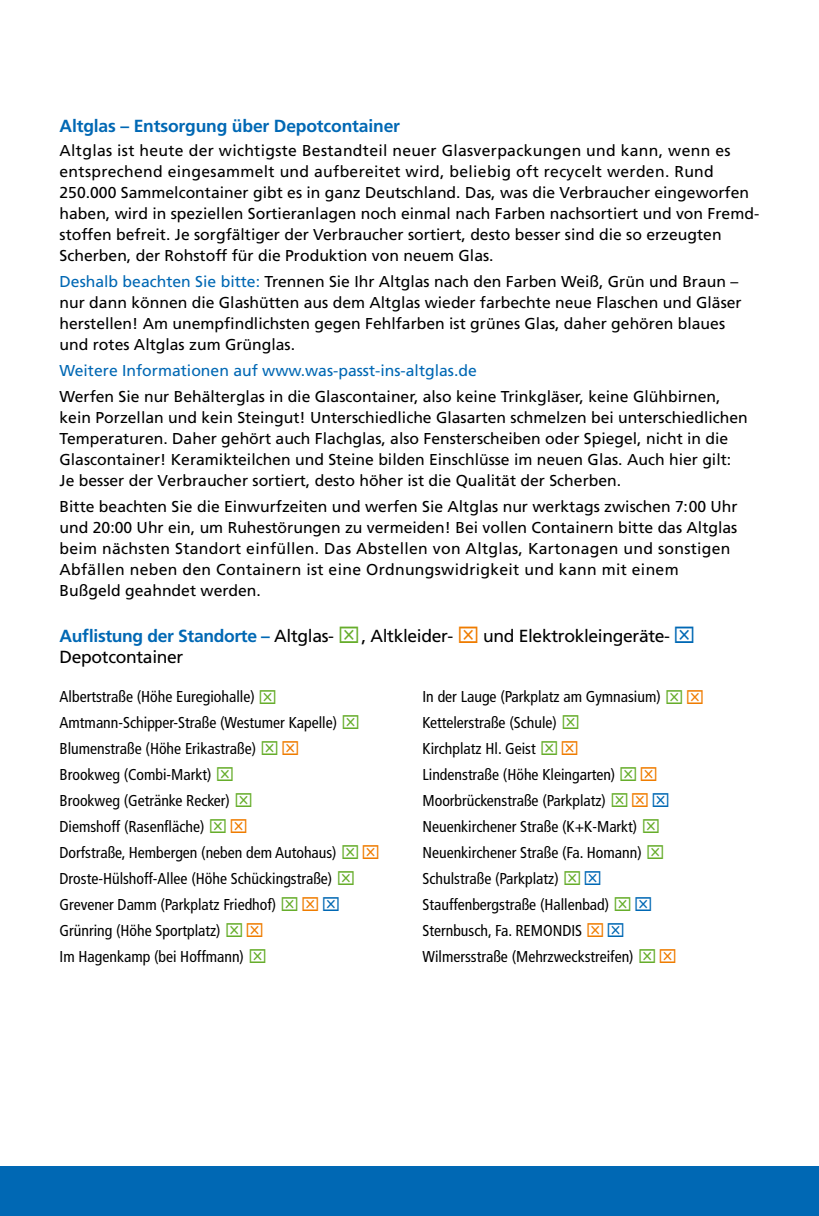
<style>
.page{position:relative;width:819px;height:1216px;background:#fff}
.page>*{position:absolute;margin:0;border:0;box-sizing:border-box;transform-origin:0 0}
.t1{font:700 17.5px "Frutiger LT Std";letter-spacing:-.01em;color:#0068b4}
.t2{font:17.5px "Frutiger LT Std";letter-spacing:-.02em;color:#000}
.t3{font:15.75px/21px "Frutiger LT Std";color:#000}
.t4{font:condensed 15.75px/25.9px "Frutiger LT Std";color:#000}
.t5{font:15.75px "Frutiger LT Std";color:#0068b4}
.s1{color:#0068b4}
.s2{font-weight:400;color:#000}
</style>
<div class="page">
<div style="left:0;top:1166px;width:819px;height:49px;background:#0068b4"></div>
<p class="t1" style="left:60px;top:116px;width:342px">Altglas – Entsorgung über Depotcontainer</p>
<p class="t3" style="left:60px;top:140px;width:701px">Altglas ist heute der wichtigste Bestandteil neuer Glasverpackungen und kann, wenn es entsprechend eingesammelt und aufbereitet wird, beliebig oft recycelt werden. Rund 250.000 Sammelcontainer gibt es in ganz Deutschland. Das, was die Verbraucher eingeworfen haben, wird in speziellen Sortieranlagen noch einmal nach Farben nachsortiert und von Fremd&shy;stoffen befreit. Je sorgfältiger der Verbraucher sortiert, desto besser sind die so erzeugten Scherben, der Rohstoff für die Produktion von neuem Glas.</p>
<p class="t3" style="left:60px;top:271px;width:683px"><span class="s1">Deshalb beachten Sie bitte:</span> Trennen Sie Ihr Altglas nach den Farben Weiß, Grün und Braun – nur dann können die Glashütten aus dem Altglas wieder farbechte neue Flaschen und Gläser herstellen! Am unempfindlichsten gegen Fehlfarben ist grünes Glas, daher gehören blaues und rotes Altglas zum Grünglas.</p>
<p class="t5" style="left:60px;top:361px;width:418px">Weitere Informationen auf www.was-passt-ins-altglas.de</p>
<p class="t3" style="left:60px;top:386px;width:689px">Werfen Sie nur Behälterglas in die Glascontainer, also keine Trinkgläser, keine Glühbirnen, kein Porzellan und kein Steingut! Unterschiedliche Glasarten schmelzen bei unterschiedlichen Temperaturen. Daher gehört auch Flachglas, also Fensterscheiben oder Spiegel, nicht in die Glascontainer! Keramikteilchen und Steine bilden Einschlüsse im neuen Glas. Auch hier gilt:<br>Je besser der Verbraucher sortiert, desto höher ist die Qualität der Scherben.</p>
<p class="t3" style="left:60px;top:496px;width:679px">Bitte beachten Sie die Einwurfzeiten und werfen Sie Altglas nur werktags zwischen 7:00 Uhr und 20:00 Uhr ein, um Ruhestörungen zu vermeiden! Bei vollen Containern bitte das Altglas beim nächsten Standort einfüllen. Das Abstellen von Altglas, Kartonagen und sonstigen Abfällen neben den Containern ist eine Ordnungswidrigkeit und kann mit einem Bußgeld geahndet werden.</p>
<p class="t1" style="left:60px;top:625px;width:276px">Auflistung der Standorte – <span class="s2">Altglas-</span></p>
<p class="t2" style="left:361px;top:625px;width:93px">, Altkleider-</p>
<p class="t2" style="left:483px;top:625px;width:188px">und Elektrokleingeräte-</p>
<p class="t2" style="left:60px;top:646px;width:125px">Depotcontainer</p>
<p class="t4" style="left:60px;top:683px;width:279px">Albertstraße (Höhe Euregiohalle)<br>Amtmann-Schipper-Straße (Westumer Kapelle)<br>Blumenstraße (Höhe Erikastraße)<br>Brookweg (Combi-Markt)<br>Brookweg (Getränke Recker)<br>Diemshoff (Rasenfläche)<br>Dorfstraße, Hembergen (neben dem Autohaus)<br>Droste-Hülshoff-Allee (Höhe Schückingstraße)<br>Grevener Damm (Parkplatz Friedhof)<br>Grünring (Höhe Sportplatz)<br>Im Hagenkamp (bei Hoffmann)</p>
<p class="t4" style="left:422px;top:683px;width:240px">In der Lauge (Parkplatz am Gymnasium)<br>Kettelerstraße (Schule)<br>Kirchplatz Hl. Geist<br>Lindenstraße (Höhe Kleingarten)<br>Moorbrückenstraße (Parkplatz)<br>Neuenkirchener Straße (K+K-Markt)<br>Neuenkirchener Straße (Fa. Homann)<br>Schulstraße (Parkplatz)<br>Stauffenbergstraße (Hallenbad)<br>Sternbusch, Fa. REMONDIS<br>Wilmersstraße (Mehrzweckstreifen)</p>
</div>
